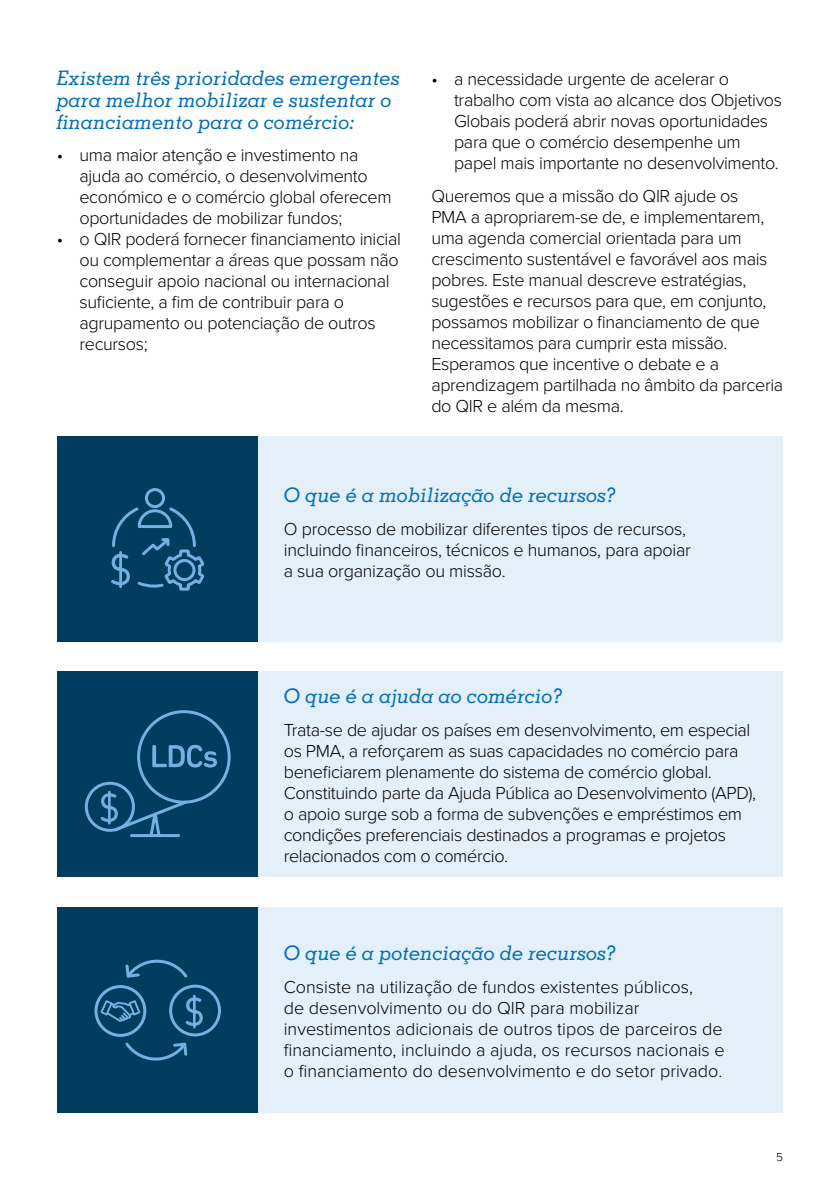
<style>
.page{position:relative;width:840px;height:1191px;background:#fff}
.page>*{position:absolute;margin:0;border:0;box-sizing:border-box;transform-origin:0 0}
.t1{font:italic 500 20px/21.6px "Memphis LT Std";color:#006eb7}
.t2{font:300 18px/21px "Proxima Nova";letter-spacing:-.02em;color:#000}
.t3{font:300 18px/21px "Proxima Nova";color:#000}
.t4{font:300 12px "Proxima Nova";color:#000}
</style>
<div class="page">
<div style="left:57px;top:437px;width:201px;height:205px;background:#003c5e"></div>
<div style="left:258px;top:437px;width:524px;height:205px;background:#e3eff9"></div>
<div style="left:145px;top:488px;width:20px;height:20px;border:3px solid #73b1e2;border-radius:50%"></div>
<svg style="left:111px;top:505px;width:93px;height:85px"></svg>
<div style="left:57px;top:671px;width:201px;height:205px;background:#003c5e"></div>
<div style="left:258px;top:671px;width:524px;height:205px;background:#e3eff9"></div>
<div style="left:85px;top:781px;width:50px;height:51px;border:3px solid #73b1e2;border-radius:50%"></div>
<div style="left:137px;top:710px;width:93px;height:93px;border:3px solid #73b1e2;border-radius:50%"></div>
<svg style="left:100px;top:779px;width:89px;height:58px"></svg>
<svg style="left:152px;top:745px;width:65px;height:22px"></svg>
<div style="left:57px;top:907px;width:201px;height:205px;background:#003c5e"></div>
<div style="left:258px;top:907px;width:524px;height:205px;background:#e3eff9"></div>
<svg style="left:185px;top:994px;width:18px;height:35px"></svg>
<svg style="left:125px;top:959px;width:63px;height:19px"></svg>
<svg style="left:125px;top:1042px;width:63px;height:18px"></svg>
<div style="left:169px;top:984px;width:52px;height:52px;border:3px solid #73b1e2;border-radius:50%"></div>
<div style="left:94px;top:985px;width:52px;height:52px;border:3px solid #73b1e2;border-radius:50%"></div>
<svg style="left:100px;top:999px;width:41px;height:23px"></svg>
<p class="t1" style="left:57px;top:67px;width:344px">Existem três prioridades emergentes para melhor mobilizar e sustentar o financiamento para o comércio:</p>
<p class="t2" style="left:79px;top:143px;width:313px;text-indent:-23px">• uma maior atenção e investimento na ajuda ao comércio, o desenvolvimento económico e o comércio global oferecem oportunidades de mobilizar fundos;</p>
<p class="t2" style="left:79px;top:227px;width:323px;text-indent:-23px">• o QIR poderá fornecer financiamento inicial ou complementar a áreas que possam não conseguir apoio nacional ou internacional suficiente, a fim de contribuir para o agrupamento ou potenciação de outros recursos;</p>
<p class="t2" style="left:454px;top:68px;width:329px;text-indent:-23px">• a necessidade urgente de acelerar o trabalho com vista ao alcance dos Objetivos Globais poderá abrir novas oportunidades para que o comércio desempenhe um papel mais importante no desenvolvimento.</p>
<p class="t2" style="left:431px;top:185px;width:353px">Queremos que a missão do QIR ajude os<br>PMA a apropriarem-se de, e implementarem, uma agenda comercial orientada para um crescimento sustentável e favorável aos mais pobres. Este manual descreve estratégias, sugestões e recursos para que, em conjunto, possamos mobilizar o financiamento de que necessitamos para cumprir esta missão.<br>Esperamos que incentive o debate e a aprendizagem partilhada no âmbito da parceria do QIR e além da mesma.</p>
<p class="t1" style="left:283px;top:484px;width:334px">O que é a mobilização de recursos?</p>
<p class="t2" style="left:283px;top:517px;width:408px">O processo de mobilizar diferentes tipos de recursos, incluindo financeiros, técnicos e humanos, para apoiar a sua organização ou missão.</p>
<p class="t1" style="left:283px;top:685px;width:280px">O que é a ajuda ao comércio?</p>
<p class="t2" style="left:283px;top:718px;width:473px">Trata-se de ajudar os países em desenvolvimento, em especial os PMA, a reforçarem as suas capacidades no comércio para beneficiarem plenamente do sistema de comércio global.<br>Constituindo parte da Ajuda Pública ao Desenvolvimento (APD), o apoio surge sob a forma de subvenções e empréstimos em condições preferenciais destinados a programas e projetos relacionados com o comércio.</p>
<p class="t1" style="left:283px;top:942px;width:334px">O que é a potenciação de recursos?</p>
<p class="t3" style="left:283px;top:975px;width:442px">Consiste na utilização de fundos existentes públicos,<br>de desenvolvimento ou do QIR para mobilizar investimentos adicionais de outros tipos de parceiros de financiamento, incluindo a ajuda, os recursos nacionais e o financiamento do desenvolvimento e do setor privado.</p>
<p class="t4" style="left:775px;top:1147px;width:8px">5</p>
</div>
